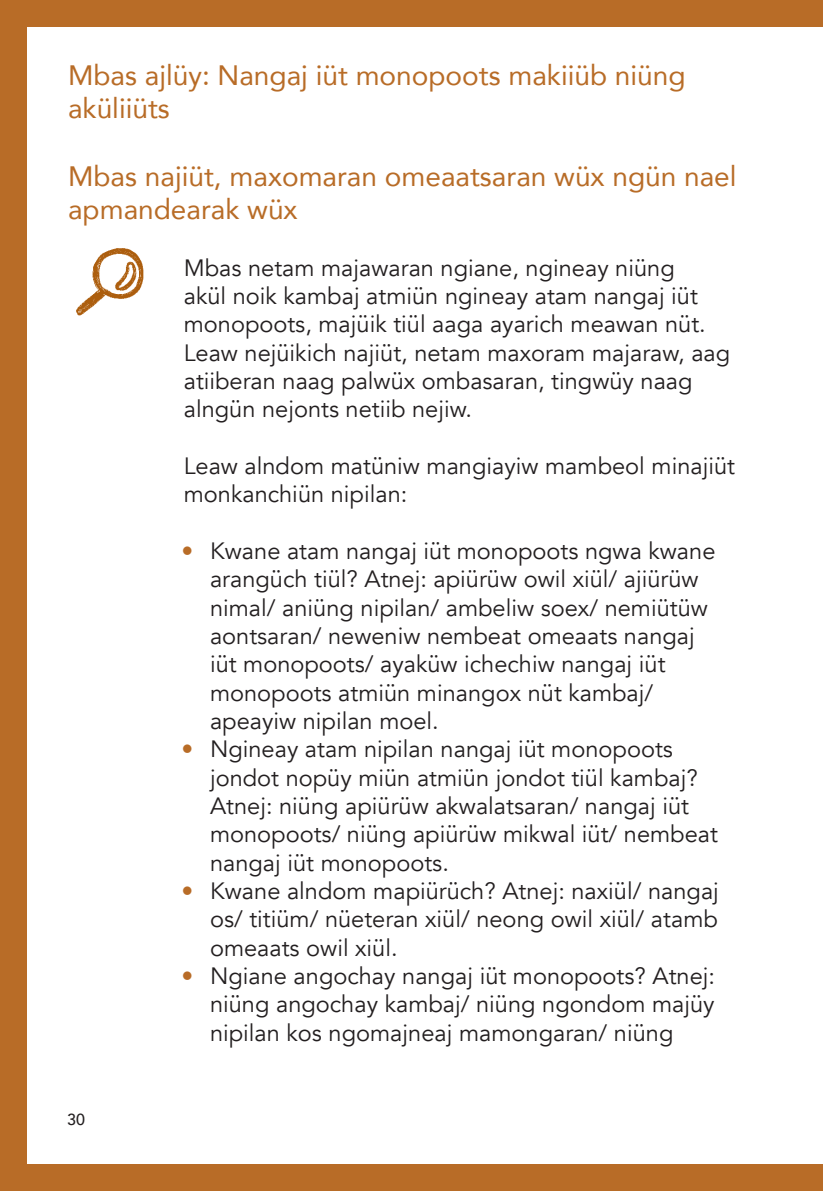
<style>
.page{position:relative;width:823px;height:1191px;background:#fff}
.page>*{position:absolute;margin:0;border:0;box-sizing:border-box;transform-origin:0 0}
.t1{font:28px/33.6px "Avenir";color:#b86c27}
.t2{font:23.6px/28.4px "Avenir";color:#231f20}
.t3{font:500 16px "Avenir";color:#231f20}
.s1{color:#b86c27}
</style>
<div class="page">
<div style="left:0;top:0;width:822px;height:26px;background:#b86c27"></div>
<div style="left:0;top:1164px;width:822px;height:27px;background:#b86c27"></div>
<div style="left:0;top:0;width:26px;height:1191px;background:#b86c27"></div>
<img style="left:76px;top:248px;width:68px;height:68px">
<p class="t1" style="left:68px;top:57px;width:618px">Mbas ajlüy: Nangaj iüt monopoots makiiüb niüng aküliiüts</p>
<p class="t1" style="left:68px;top:158px;width:669px">Mbas najiüt, maxomaran omeaatsaran wüx ngün nael apmandearak wüx</p>
<p class="t2" style="left:184px;top:254px;width:547px">Mbas netam majawaran ngiane, ngineay niüng<br>akül noik kambaj atmiün ngineay atam nangaj iüt monopoots, majüik tiül aaga ayarich meawan nüt.<br>Leaw nejüikich najiüt, netam maxoram majaraw, aag atiiberan naag palwüx ombasaran, tingwüy naag alngün nejonts netiib nejiw.</p>
<p class="t2" style="left:184px;top:452px;width:552px">Leaw alndom matüniw mangiayiw mambeol minajiüt monkanchiün nipilan:</p>
<p class="t2" style="left:210px;top:537px;width:506px;text-indent:-28px"><span class="s1">•</span> Kwane atam nangaj iüt monopoots ngwa kwane arangüch tiül? Atnej: apiürüw owil xiül/ ajiürüw nimal/ aniüng nipilan/ ambeliw soex/ nemiütüw aontsaran/ neweniw nembeat omeaats nangaj iüt monopoots/ ayaküw ichechiw nangaj iüt monopoots atmiün minangox nüt kambaj/ apeayiw nipilan moel.</p>
<p class="t2" style="left:210px;top:735px;width:509px;text-indent:-28px"><span class="s1">•</span> Ngineay atam nipilan nangaj iüt monopoots jondot nopüy miün atmiün jondot tiül kambaj?<br>Atnej: niüng apiürüw akwalatsaran/ nangaj iüt monopoots/ niüng apiürüw mikwal iüt/ nembeat nangaj iüt monopoots.</p>
<p class="t2" style="left:210px;top:877px;width:510px;text-align:justify;text-indent:-28px"><span class="s1">•</span> Kwane alndom mapiürüch? Atnej: naxiül/ nangaj os/ titiüm/ nüeteran xiül/ neong owil xiül/ atamb omeaats owil xiül.</p>
<p class="t2" style="left:210px;top:962px;width:506px;text-align:justify;text-indent:-28px"><span class="s1">•</span> Ngiane angochay nangaj iüt monopoots? Atnej: niüng angochay kambaj/ niüng ngondom majüy nipilan kos ngomajneaj mamongaran/ niüng</p>
<p class="t3" style="left:67px;top:1105px;width:19px">30</p>
</div>
